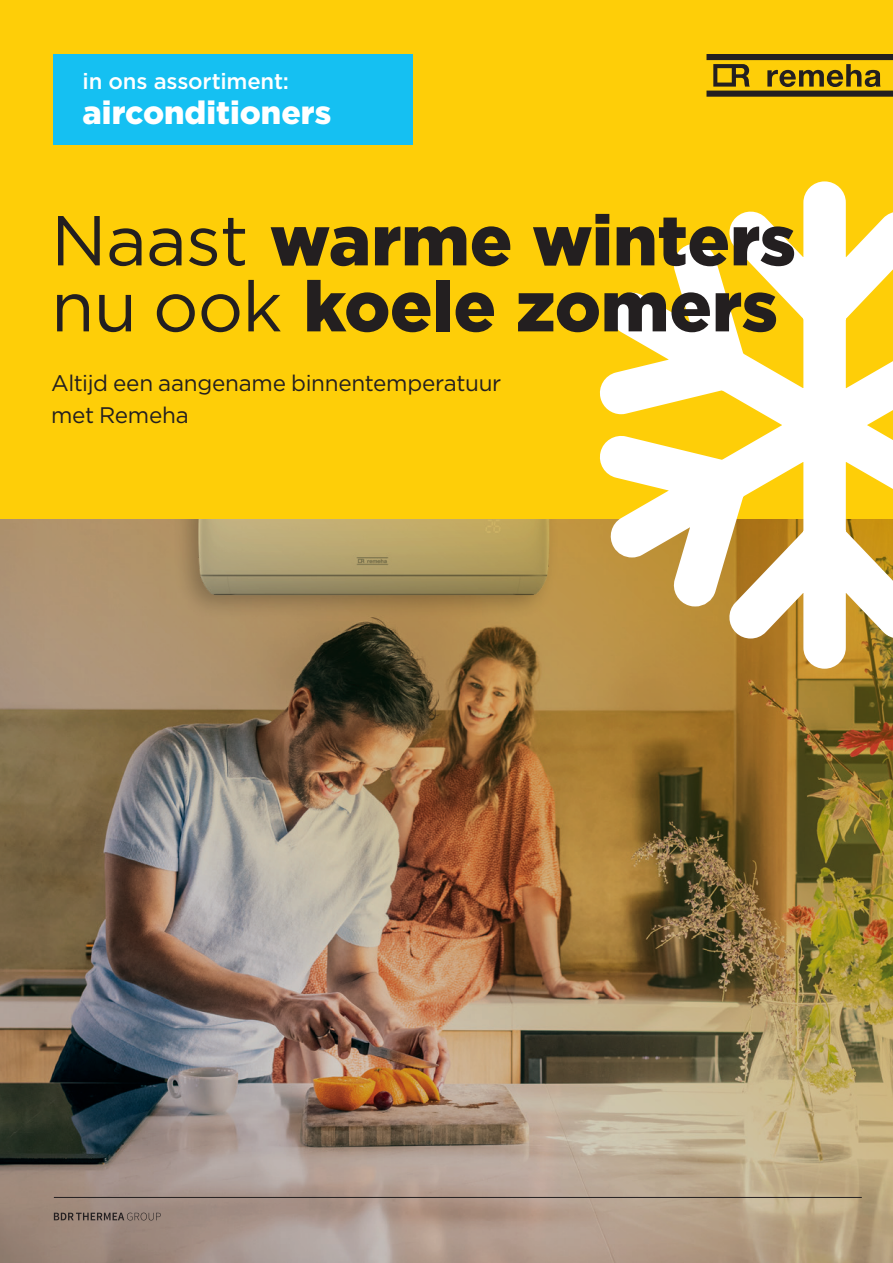
<style>
.page{position:relative;width:893px;height:1263px;background:#fff}
.page>*{position:absolute;margin:0;border:0;box-sizing:border-box;transform-origin:0 0}
.t1{font:900 70.5px/66px "Gotham";letter-spacing:-.005em;color:#231f20}
.t2{font:900 32.25px "Gotham";color:#fff}
.t3{font:22.5px/31.5px "Gotham";letter-spacing:-.01em;color:#231f20}
.t4{font:500 22.2px "Gotham";letter-spacing:-.01em;color:#fff}
.s1{font-weight:400}
</style>
<div class="page">
<img style="left:0;top:519px;width:893px;height:744px">
<div style="left:0;top:0;width:893px;height:519px;background:#fece08"></div>
<svg style="left:706px;top:54px;width:187px;height:43px"></svg>
<svg style="left:54px;top:1212px;width:107px;height:8px"></svg>
<hr style="left:54px;top:1197px;width:808px;height:1px;background:#231f20">
<div style="left:54px;top:54px;width:359px;height:91px;background:#15c0f2"></div>
<svg style="left:589px;top:181px;width:304px;height:495px"></svg>
<p class="t4" style="left:83px;top:67px;width:208px">in ons assortiment:</p>
<h2 class="t2" style="left:83px;top:90px;width:250px">airconditioners</h2>
<h1 class="t1" style="left:51px;top:207px;width:746px"><span class="s1">Naast</span> warme winters <span class="s1">nu ook</span> koele zomers</h1>
<p class="t3" style="left:51px;top:367px;width:452px">Altijd een aangename binnentemperatuur met Remeha</p>
</div>
